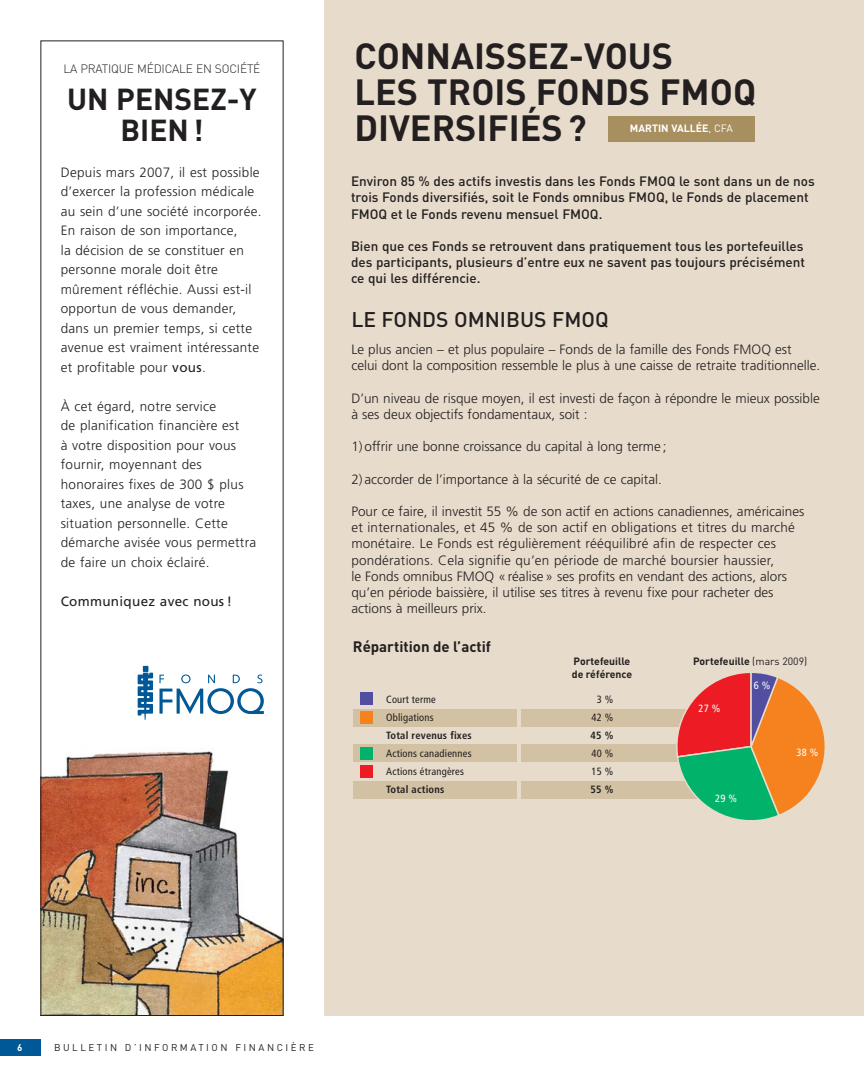
<style>
.page{position:relative;width:864px;height:1080px;background:#fff}
.page>*{position:absolute;margin:0;border:0;box-sizing:border-box;transform-origin:0 0}
.t1{font:700 36px/36px "DIN";color:#231f20}
.t2{font:700 30px/31.5px "DIN";color:#231f20;text-align:center}
.t3{font:500 21px "DIN";color:#231f20}
.t4{font:700 15px "DIN";color:#231f20}
.t5{font:300 13.5px/19.5px "Frutiger";letter-spacing:.015em;color:#231f20}
.t6{font:500 13.5px/16.2px "DIN";color:#231f20}
.t7{font:13.5px "Frutiger";letter-spacing:.02em;color:#231f20}
.t8{font:300 12px "DIN";letter-spacing:-.015em;color:#231f20}
.t9{font:condensed 10.5px/18px "Frutiger";letter-spacing:.02em;color:#231f20}
.t10{font:700 10.5px/12.6px "DIN";color:#231f20}
.t11{font:700 condensed 10.5px "Frutiger";letter-spacing:.02em;color:#231f20}
.t12{font:700 10.5px "DIN";color:#fff}
.t13{font:condensed 10.5px "Frutiger";color:#fff}
.t14{font:9.75px "DIN";letter-spacing:.26em;color:#231f20}
.t15{font:700 9.75px "DIN";color:#fff}
.s1{font-weight:400}
</style>
<div class="page">
<div style="left:324px;top:0;width:540px;height:1016px;background:#e7dccb"></div>
<div style="left:0;top:1040px;width:40px;height:16px;background:#005996"></div>
<img style="left:42px;top:751px;width:240px;height:263px">
<svg style="left:159px;top:675px;width:105px;height:39px"></svg>
<svg style="left:138px;top:666px;width:15px;height:54px"></svg>
<div style="left:608px;top:116px;width:146px;height:25px;background:#a88f60"></div>
<div style="left:353px;top:709px;width:163px;height:17px;background:#d2c1a3"></div>
<div style="left:353px;top:745px;width:163px;height:17px;background:#d2c1a3"></div>
<div style="left:360px;top:692px;width:13px;height:13px;background:#524fa1"></div>
<div style="left:360px;top:711px;width:13px;height:13px;background:#f5821f"></div>
<div style="left:360px;top:747px;width:13px;height:12px;background:#00b26a"></div>
<div style="left:360px;top:765px;width:13px;height:13px;background:#ed1c24"></div>
<div style="left:521px;top:709px;width:190px;height:17px;background:#d2c1a3"></div>
<div style="left:521px;top:745px;width:190px;height:17px;background:#d2c1a3"></div>
<div style="left:353px;top:781px;width:163px;height:17px;background:#d2c1a3"></div>
<div style="left:521px;top:781px;width:190px;height:17px;background:#d2c1a3"></div>
<svg style="left:672px;top:673px;width:153px;height:148px"></svg>
<p class="t8" style="left:64px;top:64px;width:198px">LA PRATIQUE MÉDICALE EN SOCIÉTÉ</p>
<h2 class="t2" style="left:67px;top:86px;width:191px">UN PENSEZ-Y<br>BIEN !</h2>
<p class="t5" style="left:61px;top:163px;width:202px">Depuis mars 2007, il est possible d’exercer la profession médicale au sein d’une société incorporée.<br>En raison de son importance,<br>la décision de se constituer en personne morale doit être mûrement réfléchie. Aussi est-il opportun de vous demander, dans un premier temps, si cette avenue est vraiment intéressante et profitable pour <span class="s1">vous</span>.</p>
<p class="t5" style="left:61px;top:397px;width:197px">À cet égard, notre service<br>de planification financière est<br>à votre disposition pour vous fournir, moyennant des honoraires fixes de 300 $ plus taxes, une analyse de votre situation personnelle. Cette démarche avisée vous permettra de faire un choix éclairé.</p>
<p class="t7" style="left:61px;top:596px;width:173px">Communiquez avec nous !</p>
<h1 class="t1" style="left:354px;top:42px;width:403px">CONNAISSEZ-VOUS<br>LES TROIS FONDS FMOQ<br>DIVERSIFIÉS ?</h1>
<p class="t6" style="left:351px;top:175px;width:465px">Environ 85 % des actifs investis dans les Fonds FMOQ le sont dans un de nos trois Fonds diversifiés, soit le Fonds omnibus FMOQ, le Fonds de placement<br>FMOQ et le Fonds revenu mensuel FMOQ.</p>
<p class="t6" style="left:351px;top:239px;width:456px;text-align:justify">Bien que ces Fonds se retrouvent dans pratiquement tous les portefeuilles des participants, plusieurs d’entre eux ne savent pas toujours précisément ce qui les différencie.</p>
<h3 class="t3" style="left:351px;top:312px;width:259px">LE FONDS OMNIBUS FMOQ</h3>
<p class="t5" style="left:351px;top:342px;width:470px;line-height:16.2px">Le plus ancien – et plus populaire – Fonds de la famille des Fonds FMOQ est celui dont la composition ressemble le plus à une caisse de retraite traditionnelle.</p>
<p class="t5" style="left:351px;top:391px;width:470px;line-height:16.2px">D’un niveau de risque moyen, il est investi de façon à répondre le mieux possible à ses deux objectifs fondamentaux, soit :</p>
<p class="t5" style="left:351px;top:438px;width:317px">1)offrir une bonne croissance du capital à long terme ;</p>
<p class="t5" style="left:351px;top:470px;width:312px">2)accorder de l’importance à la sécurité de ce capital.</p>
<p class="t5" style="left:351px;top:504px;width:455px;line-height:16.2px">Pour ce faire, il investit 55 % de son actif en actions canadiennes, américaines et internationales, et 45 % de son actif en obligations et titres du marché monétaire. Le Fonds est régulièrement rééquilibré afin de respecter ces pondérations. Cela signifie qu’en période de marché boursier haussier,<br>le Fonds omnibus FMOQ « réalise » ses profits en vendant des actions, alors qu’en période baissière, il utilise ses titres à revenu fixe pour racheter des actions à meilleurs prix.</p>
<p class="t12" style="left:630px;top:125px;width:104px">MARTIN VALLÉE<span class="s1">, CFA</span></p>
<p class="t4" style="left:353px;top:641px;width:140px">Répartition de l’actif</p>
<p class="t9" style="left:386px;top:691px;width:51px">Court terme<br>Obligations</p>
<p class="t11" style="left:386px;top:731px;width:87px">Total revenus fixes</p>
<p class="t9" style="left:386px;top:745px;width:87px">Actions canadiennes<br>Actions étrangères</p>
<p class="t11" style="left:386px;top:785px;width:60px">Total actions</p>
<p class="t10" style="left:572px;top:656px;width:62px">Portefeuille de référence</p>
<p class="t9" style="left:592px;top:691px;width:23px;text-align:center">3 %<br>42 %</p>
<p class="t11" style="left:590px;top:731px;width:25px">45 %</p>
<p class="t9" style="left:592px;top:745px;width:23px">40 %<br>15 %</p>
<p class="t11" style="left:590px;top:785px;width:25px">55 %</p>
<p class="t10" style="left:693px;top:656px;width:116px">Portefeuille <span class="s1">(mars 2009)</span></p>
<p class="t13" style="left:699px;top:704px;width:23px">27 %</p>
<p class="t13" style="left:754px;top:681px;width:18px">6 %</p>
<p class="t13" style="left:715px;top:794px;width:23px">29 %</p>
<p class="t13" style="left:797px;top:748px;width:23px">38 %</p>
<p class="t15" style="left:17px;top:1044px;width:7px">6</p>
<p class="t14" style="left:54px;top:1044px;width:261px">BULLETIN D’INFORMATION FINANCIÈRE</p>
</div>
